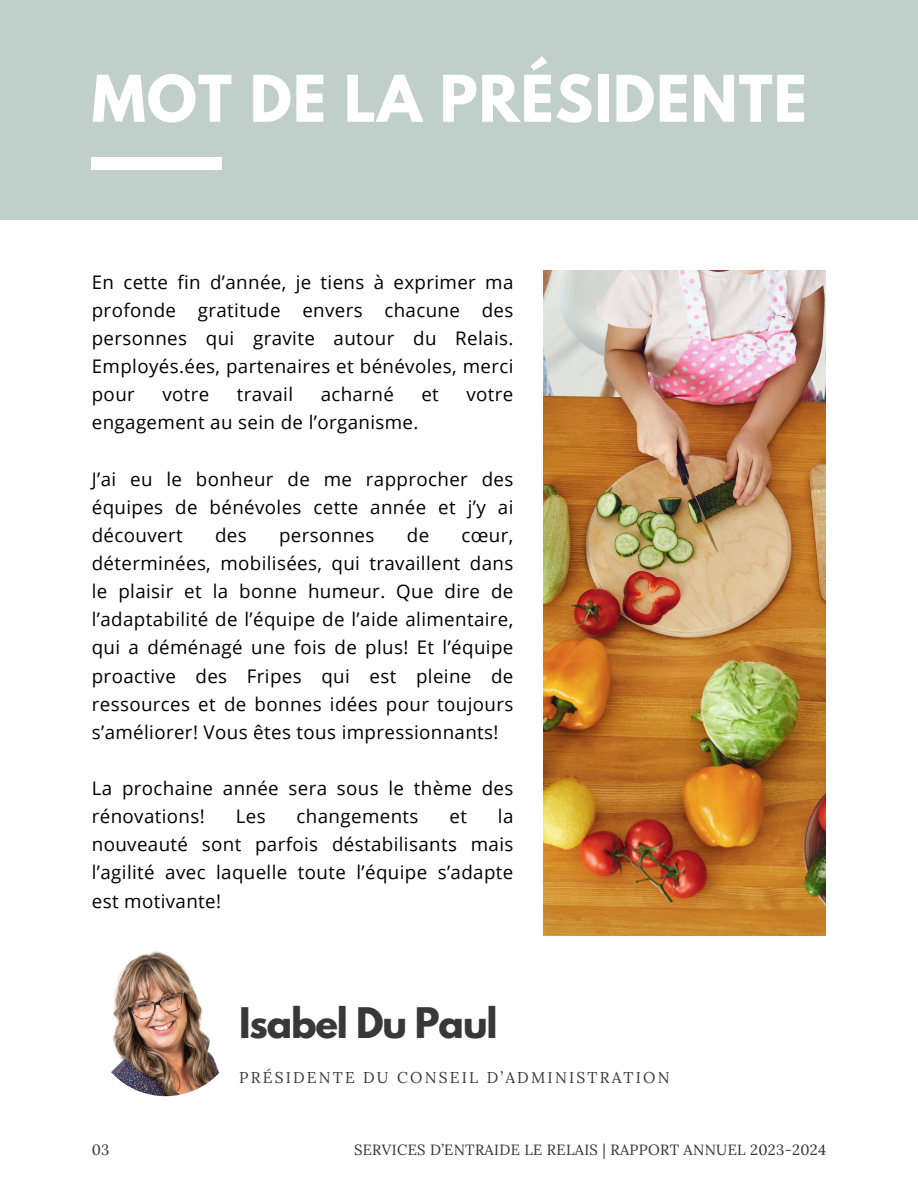
<style>
.page{position:relative;width:918px;height:1188px;background:#fff}
.page>*{position:absolute;margin:0;border:0;box-sizing:border-box;transform-origin:0 0}
.t1{font:700 57px "League Spartan";letter-spacing:.02em;color:#fff}
.t2{font:700 37.35px "League Spartan";letter-spacing:-.03em;color:#383838}
.t3{font:18.75px/28.2px "Open Sans";letter-spacing:.02em;color:#000;text-align:justify}
.t4{font:15.6px "Lora";letter-spacing:.14em;color:#383838}
.t5{font:14.85px "Lora";letter-spacing:.02em;color:#353132}
</style>
<div class="page">
<div style="left:0;top:0;width:918px;height:220px;background:#c1cfca"></div>
<div style="left:92px;top:157px;width:130px;height:12px;background:#fff"></div>
<img style="left:544px;top:271px;width:282px;height:665px">
<img style="left:92px;top:949px;width:147px;height:147px;border-radius:50%">
<h1 class="t1" style="left:92px;top:70px;width:717px">MOT DE LA PRÉSIDENTE</h1>
<p class="t3" style="left:92px;top:267px;width:423px">En cette fin d’année, je tiens à exprimer ma profonde gratitude envers chacune des personnes qui gravite autour du Relais.<br>Employés.ées, partenaires et bénévoles, merci pour</p>
<p class="t3" style="left:162px;top:380px;width:48px">votre</p>
<p class="t3" style="left:237px;top:380px;width:58px">travail</p>
<p class="t3" style="left:321px;top:380px;width:75px">acharné</p>
<p class="t3" style="left:421px;top:380px;width:19px">et</p>
<p class="t3" style="left:466px;top:380px;width:48px">votre</p>
<p class="t3" style="left:92px;top:408px;width:328px">engagement au sein de l’organisme.</p>
<p class="t3" style="left:92px;top:464px;width:423px">J’ai eu le bonheur de me rapprocher des équipes de bénévoles cette année et j’y ai découvert</p>
<p class="t3" style="left:215px;top:521px;width:33px">des</p>
<p class="t3" style="left:279px;top:521px;width:97px">personnes</p>
<p class="t3" style="left:407px;top:521px;width:24px">de</p>
<p class="t3" style="left:92px;top:521px;width:423px;text-indent:370px">cœur, déterminées, mobilisées, qui travaillent dans le plaisir et la bonne humeur. Que dire de l’adaptabilité de l’équipe de l’aide alimentaire, qui a déménagé une fois de plus! Et l’équipe proactive des Fripes qui est pleine de ressources et de bonnes idées pour toujours s’améliorer! Vous êtes tous impressionnants!</p>
<p class="t3" style="left:92px;top:774px;width:423px">La prochaine année sera sous le thème des rénovations!</p>
<p class="t3" style="left:92px;top:802px;width:423px;text-indent:406px">la nouveauté sont parfois déstabilisants mais l’agilité avec laquelle toute l’équipe s’adapte est motivante!</p>
<p class="t3" style="left:236px;top:802px;width:31px">Les</p>
<p class="t3" style="left:297px;top:802px;width:123px">changements</p>
<p class="t3" style="left:449px;top:802px;width:19px">et</p>
<h2 class="t2" style="left:239px;top:1004px;width:260px">Isabel Du Paul</h2>
<p class="t4" style="left:239px;top:1067px;width:432px">PRÉSIDENTE DU CONSEIL D’ADMINISTRATION</p>
<h1 class="t5" style="left:92px;top:1140px;width:19px">03</h1>
<p class="t5" style="left:354px;top:1140px;width:474px">SERVICES D’ENTRAIDE LE RELAIS | RAPPORT ANNUEL 2023-2024</p>
</div>
